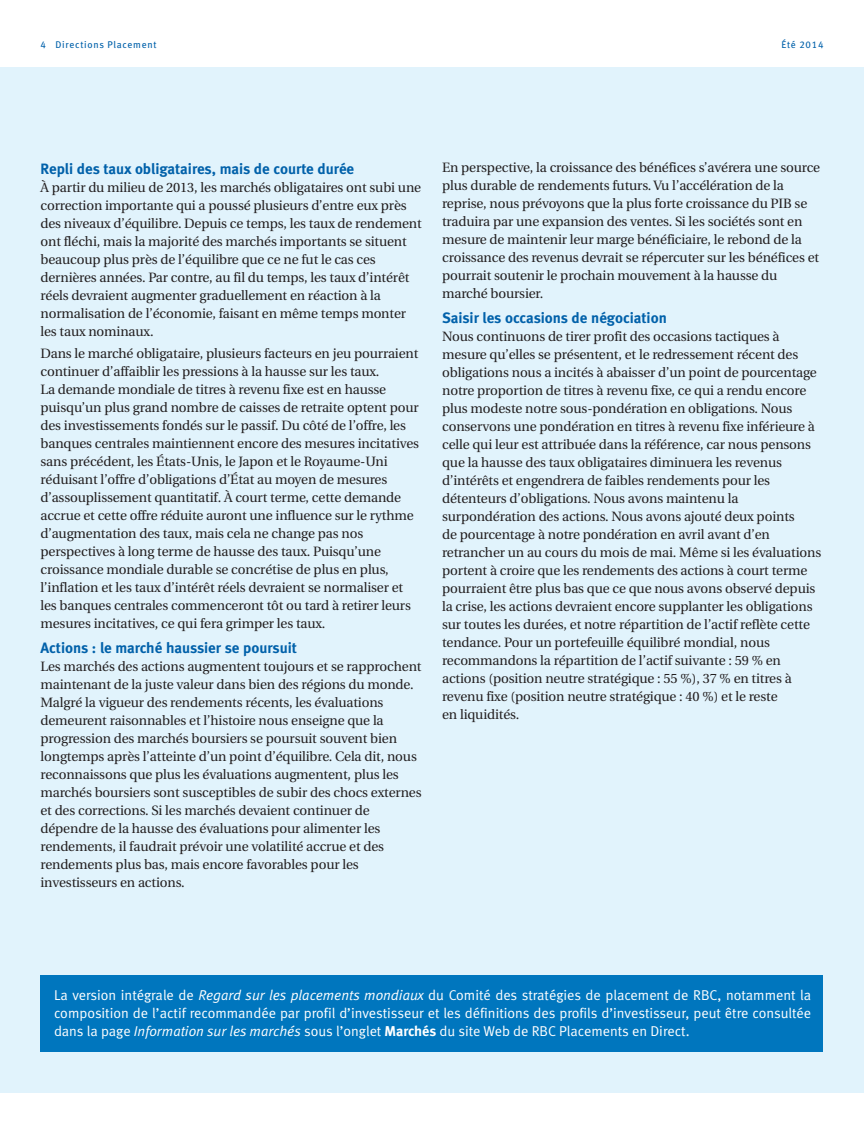
<style>
.page{position:relative;width:864px;height:1134px;background:#fff}
.page>*{position:absolute;margin:0;border:0;box-sizing:border-box;transform-origin:0 0}
.t1{font:15px "Meta Bold LF";color:#0161aa}
.t2{font:14.25px/18px "Meta Normal LF";color:#fff;text-align:justify}
.t3{font:13.5px/18px "Utopia";letter-spacing:-.01em;color:#231f20}
.t4{font:9.75px "Meta Book LF";letter-spacing:.075em;color:#0161aa}
.s1{font-style:italic}
.s2{font-family:"Meta Bold LF"}
</style>
<div class="page">
<div style="left:0;top:68px;width:864px;height:1026px;background:#e1f3fc"></div>
<div style="left:40px;top:975px;width:784px;height:76px;background:#0076be"></div>
<p class="t4" style="left:40px;top:39px;width:118px">4 Directions Placement</p>
<p class="t4" style="left:781px;top:39px;width:44px">Été 2014</p>
<p class="t1" style="left:40px;top:160px;width:315px">Repli des taux obligataires, mais de courte durée</p>
<p class="t3" style="left:40px;top:178px;width:383px">À partir du milieu de 2013, les marchés obligataires ont subi une correction importante qui a poussé plusieurs d’entre eux près des niveaux d’équilibre. Depuis ce temps, les taux de rendement ont fléchi, mais la majorité des marchés importants se situent beaucoup plus près de l’équilibre que ce ne fut le cas ces dernières années. Par contre, au fil du temps, les taux d’intérêt réels devraient augmenter graduellement en réaction à la normalisation de l’économie, faisant en même temps monter les taux nominaux.</p>
<p class="t3" style="left:40px;top:345px;width:380px">Dans le marché obligataire, plusieurs facteurs en jeu pourraient continuer d’affaiblir les pressions à la hausse sur les taux.<br>La demande mondiale de titres à revenu fixe est en hausse puisqu’un plus grand nombre de caisses de retraite optent pour des investissements fondés sur le passif. Du côté de l’offre, les banques centrales maintiennent encore des mesures incitatives sans précédent, les États-Unis, le Japon et le Royaume-Uni réduisant l’offre d’obligations d’État au moyen de mesures d’assouplissement quantitatif. À court terme, cette demande accrue et cette offre réduite auront une influence sur le rythme d’augmentation des taux, mais cela ne change pas nos perspectives à long terme de hausse des taux. Puisqu’une croissance mondiale durable se concrétise de plus en plus, l’inflation et les taux d’intérêt réels devraient se normaliser et les banques centrales commenceront tôt ou tard à retirer leurs mesures incitatives, ce qui fera grimper les taux.</p>
<p class="t1" style="left:40px;top:639px;width:258px">Actions : le marché haussier se poursuit</p>
<p class="t3" style="left:40px;top:658px;width:383px">Les marchés des actions augmentent toujours et se rapprochent maintenant de la juste valeur dans bien des régions du monde.<br>Malgré la vigueur des rendements récents, les évaluations demeurent raisonnables et l’histoire nous enseigne que la progression des marchés boursiers se poursuit souvent bien longtemps après l’atteinte d’un point d’équilibre. Cela dit, nous reconnaissons que plus les évaluations augmentent, plus les marchés boursiers sont susceptibles de subir des chocs externes et des corrections. Si les marchés devaient continuer de dépendre de la hausse des évaluations pour alimenter les rendements, il faudrait prévoir une volatilité accrue et des rendements plus bas, mais encore favorables pour les investisseurs en actions.</p>
<p class="t3" style="left:442px;top:159px;width:380px">En perspective, la croissance des bénéfices s’avérera une source plus durable de rendements futurs. Vu l’accélération de la reprise, nous prévoyons que la plus forte croissance du PIB se traduira par une expansion des ventes. Si les sociétés sont en mesure de maintenir leur marge bénéficiaire, le rebond de la croissance des revenus devrait se répercuter sur les bénéfices et pourrait soutenir le prochain mouvement à la hausse du marché boursier.</p>
<p class="t1" style="left:442px;top:309px;width:226px">Saisir les occasions de négociation</p>
<p class="t3" style="left:442px;top:328px;width:381px">Nous continuons de tirer profit des occasions tactiques à mesure qu’elles se présentent, et le redressement récent des obligations nous a incités à abaisser d’un point de pourcentage notre proportion de titres à revenu fixe, ce qui a rendu encore plus modeste notre sous-pondération en obligations. Nous conservons une pondération en titres à revenu fixe inférieure à celle qui leur est attribuée dans la référence, car nous pensons que la hausse des taux obligataires diminuera les revenus d’intérêts et engendrera de faibles rendements pour les détenteurs d’obligations. Nous avons maintenu la surpondération des actions. Nous avons ajouté deux points<br>de pourcentage à notre pondération en avril avant d’en retrancher un au cours du mois de mai. Même si les évaluations portent à croire que les rendements des actions à court terme pourraient être plus bas que ce que nous avons observé depuis la crise, les actions devraient encore supplanter les obligations sur toutes les durées, et notre répartition de l’actif reflète cette tendance. Pour un portefeuille équilibré mondial, nous recommandons la répartition de l’actif suivante : 59 % en actions (position neutre stratégique : 55 %), 37 % en titres à revenu fixe (position neutre stratégique : 40 %) et le reste<br>en liquidités.</p>
<p class="t2" style="left:54px;top:986px;width:759px">La version intégrale de <span class="s1">Regard sur les placements mondiaux</span> du Comité des stratégies de placement de RBC, notamment la composition de l’actif recommandée par profil d’investisseur et les définitions des profils d’investisseur, peut être consultée dans la page <span class="s1">Information sur les marchés</span> sous l’onglet <span class="s2">Marchés</span> du site Web de RBC Placements en Direct.</p>
</div>
